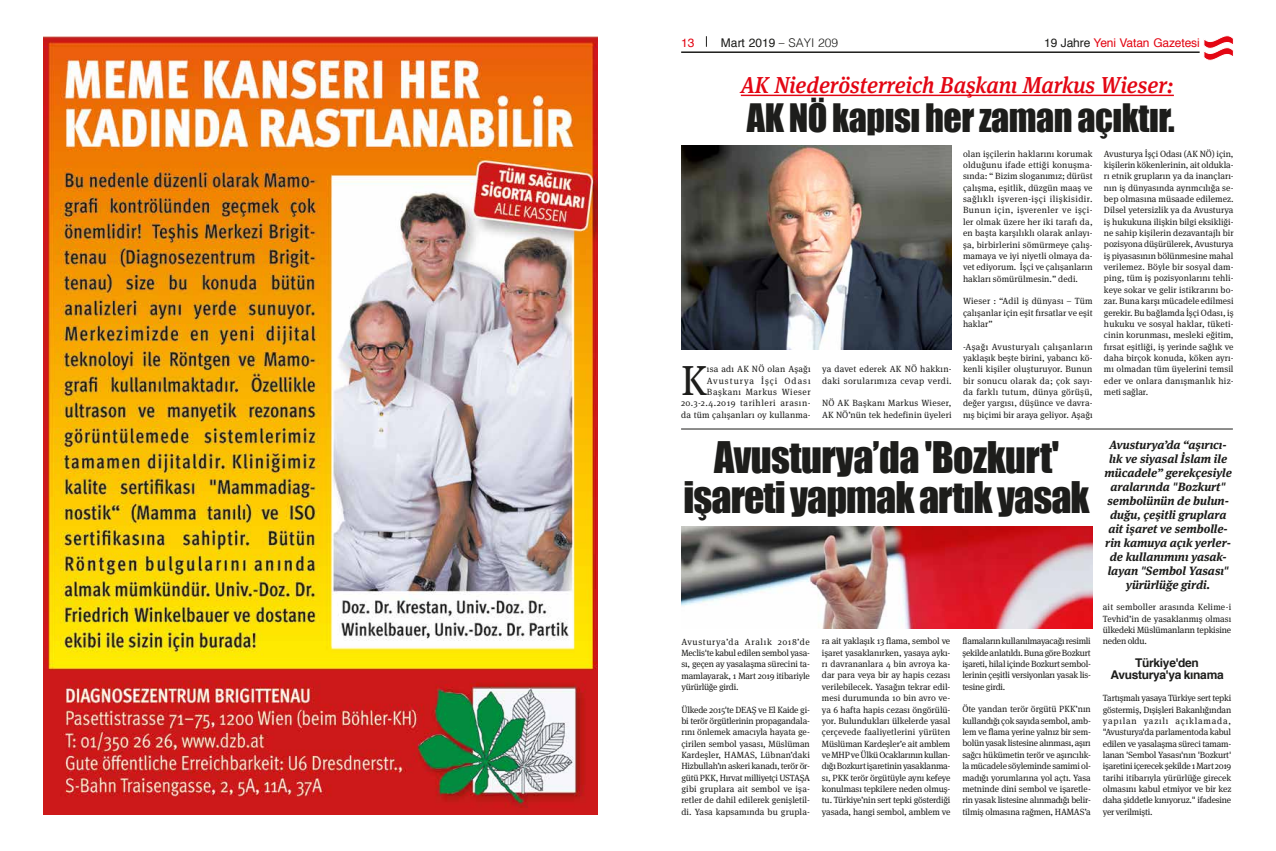
<style>
.page{position:relative;width:1276px;height:851px;background:#fff}
.page>*{position:absolute;margin:0;border:0;box-sizing:border-box;transform-origin:0 0}
.t1{font:41.9px "Meta Serif Pro";color:#1d1d1b}
.t2{font:40px/40px "Impact";letter-spacing:-.025em;color:#1d1d1b;text-align:center}
.t3{font:36px "Impact";letter-spacing:-.015em;color:#1d1d1b}
.t4{font:italic 500 23px "Meta Serif Pro";color:#e30613;scale:.95 1}
.t5{font:italic 700 12px/14px "Meta Serif Pro";color:#1d1d1b;text-align:center}
.t6{font:700 12px/11.3px "Helvetica";letter-spacing:-.025em;color:#1d1d1b;text-align:center}
.t7{font:12px "Helvetica";letter-spacing:-.01em;color:#e30613}
.t8{font:12px "Helvetica";color:#1d1d1b}
.t9{font:9px/11.3px "Meta Serif Pro";letter-spacing:.005em;color:#1d1d1b;text-align:justify}
.t10{font:9px/11.3px "Meta Serif Pro";letter-spacing:.055em;color:#1d1d1b;text-align:right}
.t11{font:9px/11.3px "Meta Serif Pro";letter-spacing:.03em;color:#1d1d1b}
.s1{font-family:"Meta Serif Pro";font-style:italic}
.s2{font-weight:300}
.s3{color:#1d1d1b}
</style>
<div class="page">
<hr style="left:681px;top:51px;width:518px;height:2px;background:#1d1d1b">
<svg style="left:1203px;top:35px;width:31px;height:26px"></svg>
<img style="left:43px;top:36px;width:554px;height:778px">
<img style="left:681px;top:526px;width:411px;height:102px">
<img style="left:681px;top:145px;width:270px;height:204px">
<hr style="left:741px;top:95px;width:433px;height:1px;background:#e30613">
<hr style="left:681px;top:428px;width:552px;height:1px;background:#1d1d1b">
<h3 class="t7" style="left:681px;top:33px;width:15px">13</h3>
<h3 class="t8" style="left:721px;top:33px;width:119px">Mart 2019 <span class="s1">–</span> <span class="s2">SAYI 209</span></h3>
<h3 class="t7" style="left:1044px;top:33px;width:157px"><span class="s3">19 Jahre</span> Yeni Vatan Gazetesi</h3>
<h3 class="t4" style="left:741px;top:68px;width:457px">AK Niederösterreich Başkanı Markus Wieser:</h3>
<h3 class="t3" style="left:747px;top:90px;width:429px">AK NÖ kapısı her zaman açıktır.</h3>
<p class="t10" style="left:681px;top:363px;width:131px">ısa adı AK NÖ olan Aşağı<br>Avusturya İşçi Odası<br>Başkanı Markus Wieser<br>20.3-2.4.2019 tarihleri arasın&shy;da tüm çalışanları oy kullanma-</p>
<p class="t11" style="left:822px;top:363px;width:131px">ya davet ederek AK NÖ hakkın&shy;daki sorularımıza cevap verdi.</p>
<h1 class="t1" style="left:681px;top:350px;width:28px">K</h1>
<p class="t9" style="left:822px;top:397px;width:131px">NÖ AK Başkanı Markus Wieser,<br>AK NÖ’nün tek hedefinin üyeleri</p>
<p class="t9" style="left:963px;top:147px;width:131px">olan işçilerin haklarını korumak olduğunu ifade ettiği konuşma&shy;sında: “ Bizim sloganımız; dürüst çalışma, eşitlik, düzgün maaş ve sağlıklı işveren-işçi ilişkisidir.<br>Bunun için, işverenler ve işçi&shy;ler olmak üzere her iki tarafı da, en başta karşılıklı olarak anlayı&shy;şa, birbirlerini sömürmeye çalış&shy;mamaya ve iyi niyetli olmaya da&shy;vet ediyorum. İşçi ve çalışanların hakları sömürülmesin.” dedi.</p>
<p class="t9" style="left:963px;top:295px;width:131px">Wieser : “Adil iş dünyası – Tüm çalışanlar için eşit fırsatlar ve eşit haklar”</p>
<p class="t9" style="left:963px;top:340px;width:131px">-Aşağı Avusturyalı çalışanların yaklaşık beşte birini, yabancı kö&shy;kenli kişiler oluşturuyor. Bunun bir sonucu olarak da; çok sayı&shy;da farklı tutum, dünya görüşü, değer yargısı, düşünce ve davra&shy;nış biçimi bir araya geliyor. Aşağı</p>
<p class="t9" style="left:1104px;top:147px;width:131px">Avusturya İşçi Odası (AK NÖ) için, kişilerin kökenlerinin, ait oldukla&shy;rı etnik grupların ya da inançları&shy;nın iş dünyasında ayrımcılığa se&shy;bep olmasına müsaade edilemez.<br>Dilsel yetersizlik ya da Avusturya iş hukukuna ilişkin bilgi eksikliği&shy;ne sahip kişilerin dezavantajlı bir pozisyona düşürülerek, Avusturya iş piyasasının bölünmesine mahal verilemez. Böyle bir sosyal dam&shy;ping, tüm iş pozisyonlarını tehli&shy;keye sokar ve gelir istikrarını bo&shy;zar. Buna karşı mücadele edilmesi gerekir. Bu bağlamda İşçi Odası, iş hukuku ve sosyal haklar, tüketi&shy;cinin korunması, mesleki eğitim, fırsat eşitliği, iş yerinde sağlık ve daha birçok konuda, köken ayrı&shy;mı olmadan tüm üyelerini temsil eder ve onlara danışmanlık hiz&shy;meti sağlar.</p>
<h2 class="t2" style="left:683px;top:436px;width:408px">Avusturya’da 'Bozkurt' işareti yapmak artık yasak</h2>
<p class="t5" style="left:1104px;top:436px;width:129px">Avusturya’da “aşırıcı&shy;lık ve siyasal İslam ile mücadele” gerekçesiyle aralarında "Bozkurt" sembolünün de bulun&shy;duğu, çeşitli gruplara ait işaret ve sembolle&shy;rin kamuya açık yerler&shy;de kullanımını yasak&shy;layan "Sembol Yasası" yürürlüğe girdi.</p>
<p class="t9" style="left:681px;top:635px;width:130px">Avusturya’da Aralık 2018’de Meclis'te kabul edilen sembol yasa&shy;sı, geçen ay yasalaşma sürecini ta&shy;mamlayarak, 1 Mart 2019 itibariyle yürürlüğe girdi.</p>
<p class="t9" style="left:681px;top:703px;width:130px">Ülkede 2015'te DEAŞ ve El Kaide gi&shy;bi terör örgütlerinin propagandala&shy;rını önlemek amacıyla hayata ge&shy;çirilen sembol yasası, Müslüman Kardeşler, HAMAS, Lübnan’daki Hizbullah’ın askeri kanadı, terör ör&shy;gütü PKK, Hırvat milliyetçi USTAŞA gibi gruplara ait sembol ve işa&shy;retler de dahil edilerek genişletil&shy;di. Yasa kapsamında bu grupla-</p>
<p class="t9" style="left:822px;top:635px;width:130px">ra ait yaklaşık 13 flama, sembol ve işaret yasaklanırken, yasaya aykı&shy;rı davrananlara 4 bin avroya ka&shy;dar para veya bir ay hapis cezası verilebilecek. Yasağın tekrar edil&shy;mesi durumunda 10 bin avro ve&shy;ya 6 hafta hapis cezası öngörülü&shy;yor. Bulundukları ülkelerde yasal çerçevede faaliyetlerini yürüten Müslüman Kardeşler’e ait amblem ve MHP ve Ülkü Ocaklarının kullan&shy;dığı Bozkurt işaretinin yasaklanma&shy;sı, PKK terör örgütüyle aynı kefeye konulması tepkilere neden olmuş&shy;tu. Türkiye’nin sert tepki gösterdiği yasada, hangi sembol, amblem ve</p>
<p class="t9" style="left:962px;top:635px;width:130px">flamaların kullanılmayacağı resimli şekilde anlatıldı. Buna göre Bozkurt işareti, hilal içinde Bozkurt sembol&shy;lerinin çeşitli versiyonları yasak lis&shy;tesine girdi.</p>
<p class="t9" style="left:962px;top:703px;width:130px">Öte yandan terör örgütü PKK’nın kullandığı çok sayıda sembol, amb&shy;lem ve flama yerine yalnız bir sem&shy;bolün yasak listesine alınması, aşırı sağcı hükümetin terör ve aşırıcılık&shy;la mücadele söyleminde samimi ol&shy;madığı yorumlarına yol açtı. Yasa metninde dini sembol ve işaretle&shy;rin yasak listesine alınmadığı belir&shy;tilmiş olmasına rağmen, HAMAS’a</p>
<p class="t9" style="left:1103px;top:601px;width:130px">ait semboller arasında Kelime-i Tevhid’in de yasaklanmış olması ülkedeki Müslümanların tepkisine neden oldu.</p>
<h3 class="t6" style="left:1110px;top:657px;width:115px">Türkiye'den<br>Avusturya'ya kınama</h3>
<p class="t9" style="left:1103px;top:691px;width:130px">Tartışmalı yasaya Türkiye sert tepki göstermiş, Dışişleri Bakanlığından yapılan yazılı açıklamada, "Avusturya'da parlamentoda kabul edilen ve yasalaşma süreci tamam&shy;lanan 'Sembol Yasası'nın 'Bozkurt' işaretini içerecek şekilde 1 Mart 2019 tarihi itibarıyla yürürlüğe girecek olmasını kabul etmiyor ve bir kez daha şiddetle kınıyoruz." ifadesine yer verilmişti.</p>
</div>
